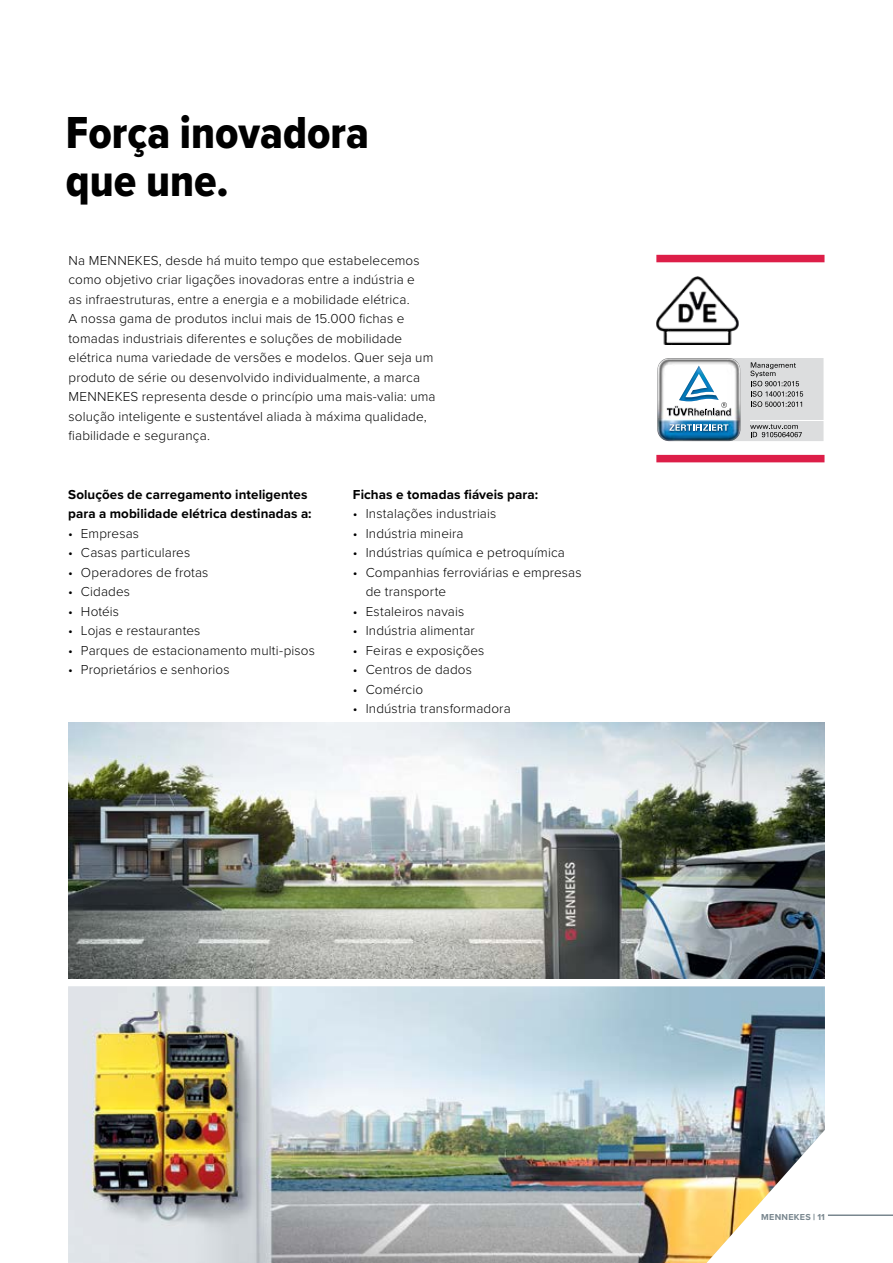
<style>
.page{position:relative;width:893px;height:1263px;background:#fff}
.page>*{position:absolute;margin:0;border:0;box-sizing:border-box;transform-origin:0 0}
.t1{font:46.5px/48.8px "Proxima Nova Cond Extrabld";color:#000}
.t2{font:300 13.5px/19.5px "Proxima Nova";letter-spacing:.01em;color:#000}
.t3{font:700 13.5px/19.5px "Proxima Nova";letter-spacing:.01em;color:#000}
.t4{font:700 9px "Proxima Nova";letter-spacing:.03em;color:#79878f}
.s1{font-family:"Proxima Nova Extrabld";font-weight:400}
</style>
<div class="page">
<hr style="left:828px;top:1214px;width:65px;height:2px;background:#79878f">
<div style="left:656px;top:455px;width:168px;height:7px;background:#dd1e48"></div>
<div style="left:656px;top:255px;width:168px;height:7px;background:#dd1e48"></div>
<img style="left:656px;top:276px;width:83px;height:68px">
<svg style="left:657px;top:358px;width:167px;height:84px"></svg>
<img style="left:68px;top:986px;width:757px;height:277px">
<img style="left:68px;top:723px;width:757px;height:256px">
<h1 class="t1" style="left:66px;top:107px;width:305px">Força inovadora que une.</h1>
<p class="t2" style="left:69px;top:250px;width:368px">Na MENNEKES, desde há muito tempo que estabelecemos como objetivo criar ligações inovadoras entre a indústria e<br>as infraestruturas, entre a energia e a mobilidade elétrica.<br>A nossa gama de produtos inclui mais de 15.000 fichas e tomadas industriais diferentes e soluções de mobilidade elétrica numa variedade de versões e modelos. Quer seja um produto de série ou desenvolvido individualmente, a marca MENNEKES representa desde o princípio uma mais-valia: uma solução inteligente e sustentável aliada à máxima qualidade, fiabilidade e segurança.</p>
<p class="t3" style="left:68px;top:484px;width:245px">Soluções de carregamento inteligentes para a mobilidade elétrica destinadas a:</p>
<p class="t2" style="left:68px;top:523px;width:72px">• Empresas</p>
<p class="t2" style="left:68px;top:542px;width:124px">• Casas particulares</p>
<p class="t2" style="left:68px;top:562px;width:142px">• Operadores de frotas</p>
<p class="t2" style="left:68px;top:581px;width:63px">• Cidades</p>
<p class="t2" style="left:68px;top:601px;width:52px">• Hotéis</p>
<p class="t2" style="left:68px;top:620px;width:134px">• Lojas e restaurantes</p>
<p class="t2" style="left:68px;top:640px;width:248px">• Parques de estacionamento multi-pisos</p>
<p class="t2" style="left:68px;top:659px;width:163px">• Proprietários e senhorios</p>
<p class="t3" style="left:353px;top:484px;width:187px">Fichas e tomadas fiáveis para:</p>
<p class="t2" style="left:353px;top:503px;width:145px">• Instalações industriais</p>
<p class="t2" style="left:353px;top:523px;width:112px">• Indústria mineira</p>
<p class="t2" style="left:353px;top:542px;width:214px">• Indústrias química e petroquímica</p>
<p class="t2" style="left:366px;top:562px;width:217px;text-indent:-13px">• Companhias ferroviárias e empresas de transporte</p>
<p class="t2" style="left:353px;top:601px;width:113px">• Estaleiros navais</p>
<p class="t2" style="left:353px;top:620px;width:123px">• Indústria alimentar</p>
<p class="t2" style="left:353px;top:640px;width:133px">• Feiras e exposições</p>
<p class="t2" style="left:353px;top:659px;width:120px">• Centros de dados</p>
<p class="t2" style="left:353px;top:679px;width:72px">• Comércio</p>
<p class="t2" style="left:353px;top:698px;width:159px">• Indústria transformadora</p>
<p class="t4" style="left:761px;top:1211px;width:65px">MENNEKES <span class="s1">|</span> 11</p>
</div>
